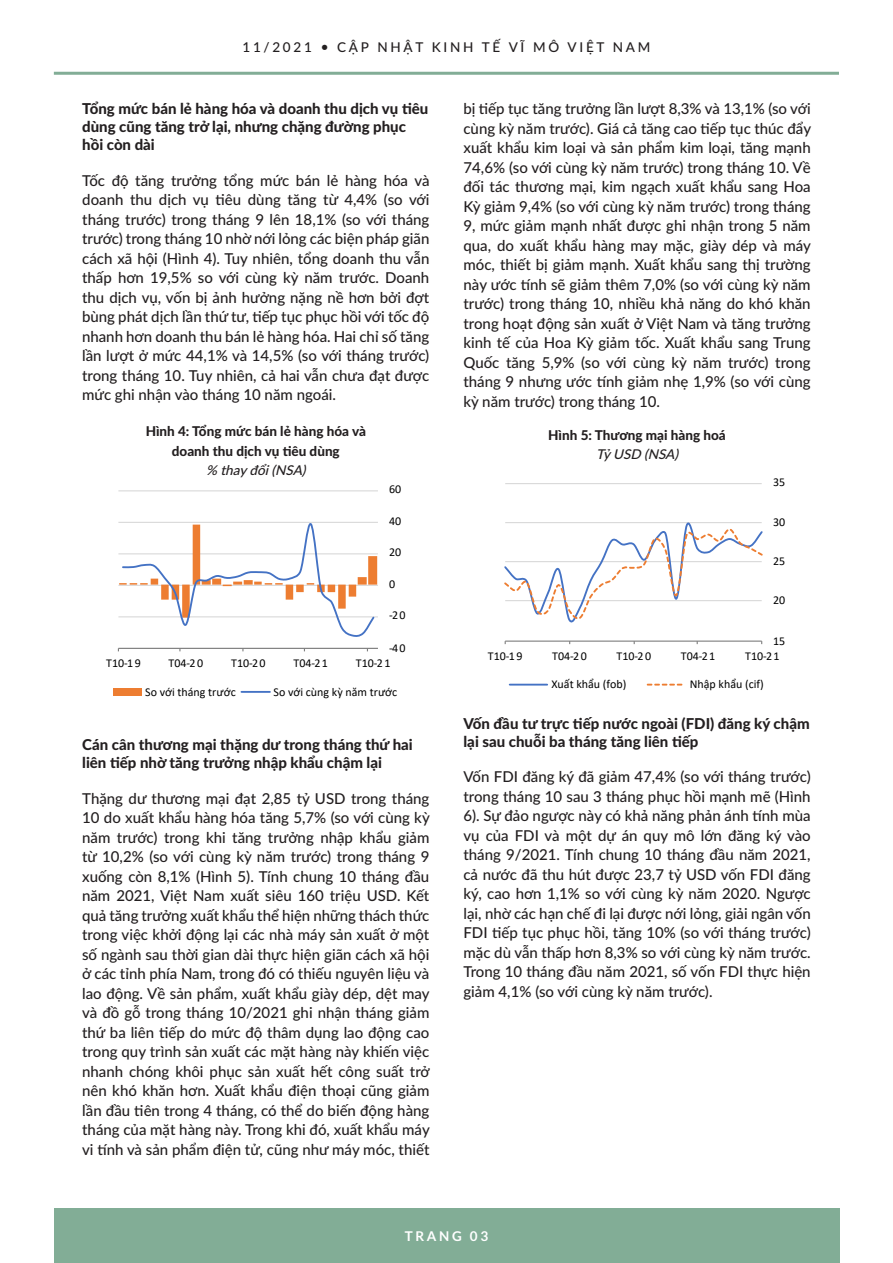
<style>
.page{position:relative;width:893px;height:1263px;background:#fff}
.page>*{position:absolute;margin:0;border:0;box-sizing:border-box;transform-origin:0 0}
.t1{font:500 15px/19.5px "Lato";color:#231f20;text-align:justify}
.t2{font:800 15px/18px "Lato";color:#231f20}
.t3{font:800 13.5px/19.5px "Lato";color:#231f20;text-align:center}
.t4{font:500 13.5px "Lato";letter-spacing:.2em;color:#231f20}
.t5{font:italic 500 13.5px "Lato";color:#231f20}
.t6{font:700 13.5px "Lato";letter-spacing:.2em;color:#fff}
.t7{font:12px "Calibri";color:#000}
</style>
<div class="page">
<div style="left:54px;top:1209px;width:785px;height:54px;background:#82ad96"></div>
<hr style="left:54px;top:72px;width:785px;height:3px;background:#82ad96">
<hr style="left:118px;top:616px;width:260px;height:1px;background:#d9d9d9">
<hr style="left:118px;top:585px;width:260px;height:1px;background:#d9d9d9">
<hr style="left:118px;top:553px;width:260px;height:1px;background:#d9d9d9">
<hr style="left:118px;top:522px;width:260px;height:1px;background:#d9d9d9">
<hr style="left:118px;top:490px;width:260px;height:1px;background:#d9d9d9">
<hr style="left:118px;top:648px;width:260px;height:1px;background:#7f7f7f">
<svg style="left:119px;top:523px;width:258px;height:114px"></svg>
<div style="left:113px;top:688px;width:29px;height:8px;background:#ed7d31"></div>
<hr style="left:241px;top:691px;width:29px;height:2px;background:#4472c4">
<hr style="left:505px;top:483px;width:257px;height:1px;background:#d9d9d9">
<hr style="left:505px;top:640px;width:257px;height:2px;background:#7f7f7f">
<svg style="left:504px;top:522px;width:258px;height:101px"></svg>
<hr style="left:510px;top:684px;width:37px;height:1px;background:#4472c4">
<svg style="left:647px;top:684px;width:35px;height:1px"></svg>
<p class="t4" style="left:243px;top:37px;width:409px">11/2021 • CẬP NHẬT KINH TẾ VĨ MÔ VIỆT NAM</p>
<p class="t2" style="left:82px;top:99px;width:348px">Tổng mức bán lẻ hàng hóa và doanh thu dịch vụ tiêu dùng cũng tăng trở lại, nhưng chặng đường phục hồi còn dài</p>
<p class="t1" style="left:82px;top:170px;width:349px">Tốc độ tăng trưởng tổng mức bán lẻ hàng hóa và doanh thu dịch vụ tiêu dùng tăng từ 4,4% (so với tháng trước) trong tháng 9 lên 18,1% (so với tháng trước) trong tháng 10 nhờ nới lỏng các biện pháp giãn cách xã hội (Hình 4). Tuy nhiên, tổng doanh thu vẫn thấp hơn 19,5% so với cùng kỳ năm trước. Doanh thu dịch vụ, vốn bị ảnh hưởng nặng nề hơn bởi đợt bùng phát dịch lần thứ tư, tiếp tục phục hồi với tốc độ nhanh hơn doanh thu bán lẻ hàng hóa. Hai chỉ số tăng lần lượt ở mức 44,1% và 14,5% (so với tháng trước) trong tháng 10. Tuy nhiên, cả hai vẫn chưa đạt được mức ghi nhận vào tháng 10 năm ngoái.</p>
<p class="t3" style="left:146px;top:421px;width:222px">Hình 4: Tổng mức bán lẻ hàng hóa và doanh thu dịch vụ tiêu dùng</p>
<p class="t5" style="left:206px;top:460px;width:105px">% thay đổi (NSA)</p>
<p class="t7" style="left:389px;top:481px;width:14px">60</p>
<p class="t7" style="left:389px;top:512px;width:14px">40</p>
<p class="t7" style="left:389px;top:544px;width:14px">20</p>
<p class="t7" style="left:389px;top:575px;width:8px">0</p>
<p class="t7" style="left:389px;top:607px;width:18px">-20</p>
<p class="t7" style="left:389px;top:640px;width:18px">-40</p>
<p class="t7" style="left:106px;top:655px;width:36px">T10-1 9</p>
<p class="t7" style="left:169px;top:655px;width:36px">T04-2 0</p>
<p class="t7" style="left:231px;top:655px;width:36px">T10-2 0</p>
<p class="t7" style="left:293px;top:655px;width:36px">T04-2 1</p>
<p class="t7" style="left:356px;top:655px;width:36px">T10-2 1</p>
<p class="t7" style="left:145px;top:683px;width:92px">So với tháng trước</p>
<p class="t7" style="left:273px;top:683px;width:125px">So với cùng kỳ năm trước</p>
<p class="t2" style="left:82px;top:735px;width:332px">Cán cân thương mại thặng dư trong tháng thứ hai liên tiếp nhờ tăng trưởng nhập khẩu chậm lại</p>
<p class="t1" style="left:82px;top:788px;width:349px">Thặng dư thương mại đạt 2,85 tỷ USD trong tháng 10 do xuất khẩu hàng hóa tăng 5,7% (so với cùng kỳ năm trước) trong khi tăng trưởng nhập khẩu giảm từ 10,2% (so với cùng kỳ năm trước) trong tháng 9 xuống còn 8,1% (Hình 5). Tính chung 10 tháng đầu năm 2021, Việt Nam xuất siêu 160 triệu USD. Kết quả tăng trưởng xuất khẩu thể hiện những thách thức trong việc khởi động lại các nhà máy sản xuất ở một số ngành sau thời gian dài thực hiện giãn cách xã hội ở các tỉnh phía Nam, trong đó có thiếu nguyên liệu và lao động. Về sản phẩm, xuất khẩu giày dép, dệt may và đồ gỗ trong tháng 10/2021 ghi nhận tháng giảm thứ ba liên tiếp do mức độ thâm dụng lao động cao trong quy trình sản xuất các mặt hàng này khiến việc nhanh chóng khôi phục sản xuất hết công suất trở nên khó khăn hơn. Xuất khẩu điện thoại cũng giảm lần đầu tiên trong 4 tháng, có thể do biến động hàng tháng của mặt hàng này. Trong khi đó, xuất khẩu máy vi tính và sản phẩm điện tử, cũng như máy móc, thiết</p>
<p class="t1" style="left:463px;top:98px;width:349px">bị tiếp tục tăng trưởng lần lượt 8,3% và 13,1% (so với cùng kỳ năm trước). Giá cả tăng cao tiếp tục thúc đẩy xuất khẩu kim loại và sản phẩm kim loại, tăng mạnh 74,6% (so với cùng kỳ năm trước) trong tháng 10. Về đối tác thương mại, kim ngạch xuất khẩu sang Hoa Kỳ giảm 9,4% (so với cùng kỳ năm trước) trong tháng 9, mức giảm mạnh nhất được ghi nhận trong 5 năm qua, do xuất khẩu hàng may mặc, giày dép và máy móc, thiết bị giảm mạnh. Xuất khẩu sang thị trường này ước tính sẽ giảm thêm 7,0% (so với cùng kỳ năm trước) trong tháng 10, nhiều khả năng do khó khăn trong hoạt động sản xuất ở Việt Nam và tăng trưởng kinh tế của Hoa Kỳ giảm tốc. Xuất khẩu sang Trung Quốc tăng 5,9% (so với cùng kỳ năm trước) trong tháng 9 nhưng ước tính giảm nhẹ 1,9% (so với cùng kỳ năm trước) trong tháng 10.</p>
<p class="t3" style="left:548px;top:424px;width:179px">Hình 5: Thương mại hàng hoá</p>
<p class="t5" style="left:596px;top:445px;width:88px">Tỷ USD (NSA)</p>
<p class="t7" style="left:773px;top:473px;width:14px">35</p>
<p class="t7" style="left:773px;top:514px;width:14px">30</p>
<p class="t7" style="left:773px;top:553px;width:14px">25</p>
<p class="t7" style="left:773px;top:592px;width:14px">20</p>
<p class="t7" style="left:773px;top:632px;width:14px">15</p>
<p class="t7" style="left:488px;top:647px;width:36px">T10-1 9</p>
<p class="t7" style="left:552px;top:647px;width:36px">T04-2 0</p>
<p class="t7" style="left:616px;top:647px;width:36px">T10-2 0</p>
<p class="t7" style="left:681px;top:647px;width:36px">T04-2 1</p>
<p class="t7" style="left:745px;top:647px;width:36px">T10-2 1</p>
<p class="t7" style="left:551px;top:676px;width:77px">Xuất khẩu (fob)</p>
<p class="t7" style="left:690px;top:676px;width:76px">Nhập khẩu (cif)</p>
<p class="t2" style="left:463px;top:714px;width:348px">Vốn đầu tư trực tiếp nước ngoài (FDI) đăng ký chậm lại sau chuỗi ba tháng tăng liên tiếp</p>
<p class="t1" style="left:463px;top:767px;width:349px">Vốn FDI đăng ký đã giảm 47,4% (so với tháng trước) trong tháng 10 sau 3 tháng phục hồi mạnh mẽ (Hình 6). Sự đảo ngược này có khả năng phản ánh tính mùa vụ của FDI và một dự án quy mô lớn đăng ký vào tháng 9/2021. Tính chung 10 tháng đầu năm 2021, cả nước đã thu hút được 23,7 tỷ USD vốn FDI đăng ký, cao hơn 1,1% so với cùng kỳ năm 2020. Ngược lại, nhờ các hạn chế đi lại được nới lỏng, giải ngân vốn FDI tiếp tục phục hồi, tăng 10% (so với tháng trước) mặc dù vẫn thấp hơn 8,3% so với cùng kỳ năm trước.<br>Trong 10 tháng đầu năm 2021, số vốn FDI thực hiện giảm 4,1% (so với cùng kỳ năm trước).</p>
<p class="t6" style="left:405px;top:1228px;width:85px">TRANG 03</p>
</div>
